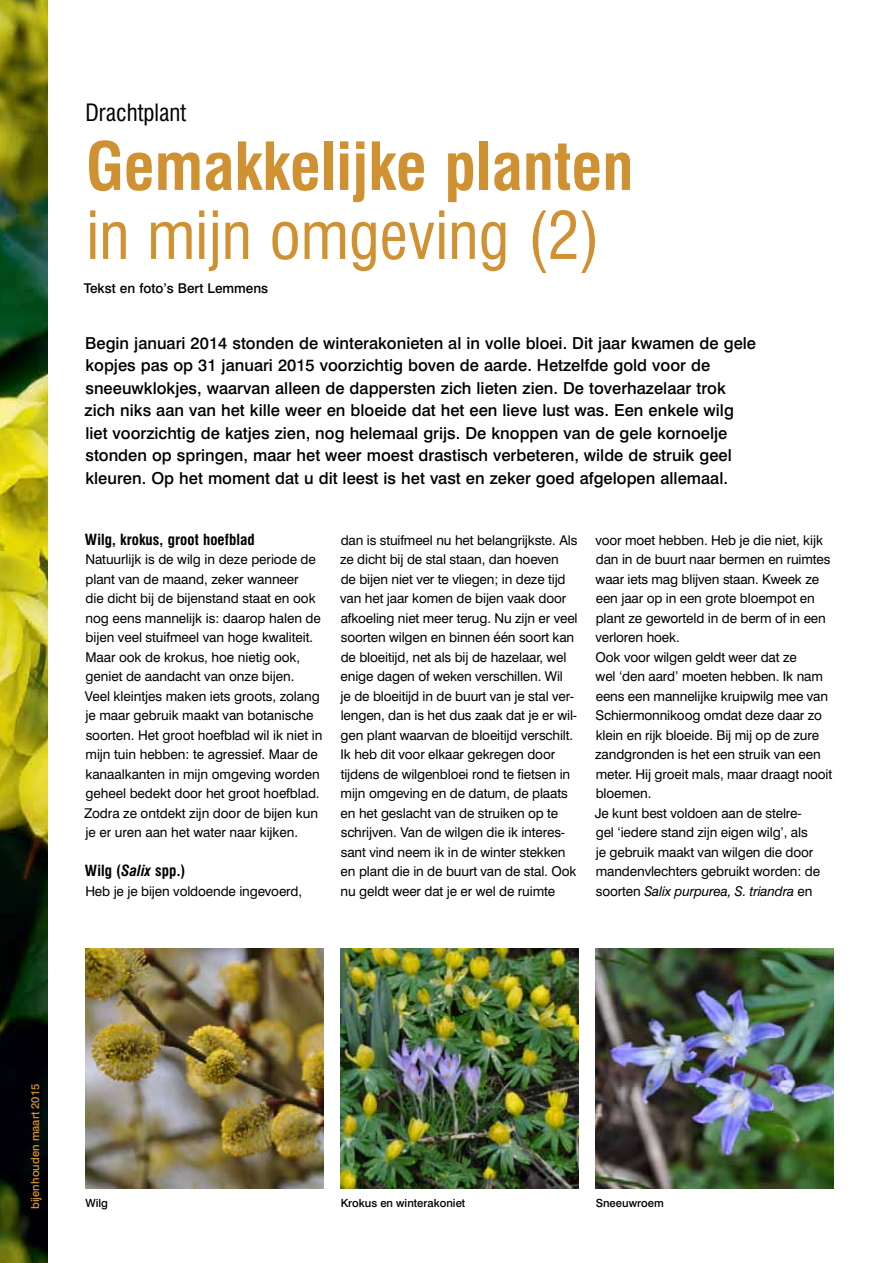
<style>
.page{position:relative;width:893px;height:1263px;background:#fff}
.page>*{position:absolute;margin:0;border:0;box-sizing:border-box;transform-origin:0 0}
.t1{font:700 condensed 64.5px "Swiss 721 BT";color:#d09132}
.t2{font:condensed 64.5px "Swiss 721 BT";color:#d09132}
.t3{font:condensed 23.25px "Swiss 721 BT";color:#000}
.t4{font:500 16.5px/22.5px "Swiss 721 BT";color:#000}
.t5{font:700 condensed 15px "Swiss 721 BT";letter-spacing:.005em;color:#000}
.t6{font:13.5px/19.5px "Swiss 721 BT";letter-spacing:-.01em;color:#000}
.t7{font:500 13.5px "Swiss 721 BT";color:#000}
.t8{font:500 11.25px "Swiss 721 BT";color:#000}
.t9{font:500 11.25px "Swiss 721 BT";color:#d09132}
.s1{font-style:italic}
</style>
<div class="page">
<img style="left:0;top:0;width:48px;height:1263px">
<img style="left:340px;top:949px;width:238px;height:239px">
<img style="left:85px;top:949px;width:238px;height:239px">
<img style="left:595px;top:949px;width:238px;height:239px">
<h2 class="t3" style="left:85px;top:98px;width:102px">Drachtplant</h2>
<h1 class="t1" style="left:86px;top:128px;width:549px">Gemakkelijke planten</h1>
<h1 class="t2" style="left:86px;top:197px;width:515px">in mijn omgeving (2)</h1>
<p class="t7" style="left:84px;top:280px;width:186px">Tekst en foto’s Bert Lemmens</p>
<p class="t4" style="left:85px;top:331px;width:673px">Begin januari 2014 stonden de winterakonieten al in volle bloei. Dit jaar kwamen de gele kopjes pas op 31 januari 2015 voorzichtig boven de aarde. Hetzelfde gold voor de sneeuwklokjes, waarvan alleen de dappersten zich lieten zien. De toverhazelaar trok zich niks aan van het kille weer en bloeide dat het een lieve lust was. Een enkele wilg liet voorzichtig de katjes zien, nog helemaal grijs. De knoppen van de gele kornoelje stonden op springen, maar het weer moest drastisch verbeteren, wilde de struik geel kleuren. Op het moment dat u dit leest is het vast en zeker goed afgelopen allemaal.</p>
<p class="t5" style="left:85px;top:530px;width:171px">Wilg, krokus, groot hoefblad</p>
<p class="t6" style="left:84px;top:549px;width:240px">Natuurlijk is de wilg in deze periode de plant van de maand, zeker wanneer<br>die dicht bij de bijenstand staat en ook nog eens mannelijk is: daarop halen de bijen veel stuifmeel van hoge kwaliteit.<br>Maar ook de krokus, hoe nietig ook, geniet de aandacht van onze bijen.<br>Veel kleintjes maken iets groots, zolang je maar gebruik maakt van botanische soorten. Het groot hoefblad wil ik niet in mijn tuin hebben: te agressief. Maar de kanaalkanten in mijn omgeving worden geheel bedekt door het groot hoefblad.<br>Zodra ze ontdekt zijn door de bijen kun je er uren aan het water naar kijken.</p>
<p class="t5" style="left:85px;top:862px;width:102px">Wilg (<span class="s1">Salix</span> spp.)</p>
<p class="t6" style="left:85px;top:881px;width:218px">Heb je je bijen voldoende ingevoerd,</p>
<p class="t6" style="left:340px;top:530px;width:239px">dan is stuifmeel nu het belangrijkste. Als ze dicht bij de stal staan, dan hoeven<br>de bijen niet ver te vliegen; in deze tijd van het jaar komen de bijen vaak door afkoeling niet meer terug. Nu zijn er veel soorten wilgen en binnen één soort kan de bloeitijd, net als bij de hazelaar, wel enige dagen of weken verschillen. Wil<br>je de bloeitijd in de buurt van je stal ver&shy;lengen, dan is het dus zaak dat je er wil&shy;gen plant waarvan de bloeitijd verschilt.<br>Ik heb dit voor elkaar gekregen door tijdens de wilgenbloei rond te fietsen in mijn omgeving en de datum, de plaats en het geslacht van de struiken op te schrijven. Van de wilgen die ik interes&shy;sant vind neem ik in de winter stekken en plant die in de buurt van de stal. Ook nu geldt weer dat je er wel de ruimte</p>
<p class="t6" style="left:595px;top:530px;width:239px">voor moet hebben. Heb je die niet, kijk dan in de buurt naar bermen en ruimtes waar iets mag blijven staan. Kweek ze een jaar op in een grote bloempot en plant ze geworteld in de berm of in een verloren hoek.<br>Ook voor wilgen geldt weer dat ze<br>wel ‘den aard’ moeten hebben. Ik nam eens een mannelijke kruipwilg mee van Schiermonnikoog omdat deze daar zo klein en rijk bloeide. Bij mij op de zure zandgronden is het een struik van een meter. Hij groeit mals, maar draagt nooit bloemen.<br>Je kunt best voldoen aan de stelre-<br>gel ‘iedere stand zijn eigen wilg’, als<br>je gebruik maakt van wilgen die door mandenvlechters gebruikt worden: de soorten <span class="s1">Salix purpurea, S. triandra</span> en</p>
<p class="t9" style="left:28px;top:1209px;width:127px;rotate:-90deg">bijenhouden maart 2015</p>
<p class="t8" style="left:85px;top:1196px;width:24px">Wilg</p>
<p class="t8" style="left:341px;top:1196px;width:126px">Krokus en winterakoniet</p>
<p class="t8" style="left:596px;top:1196px;width:70px">Sneeuwroem</p>
</div>
